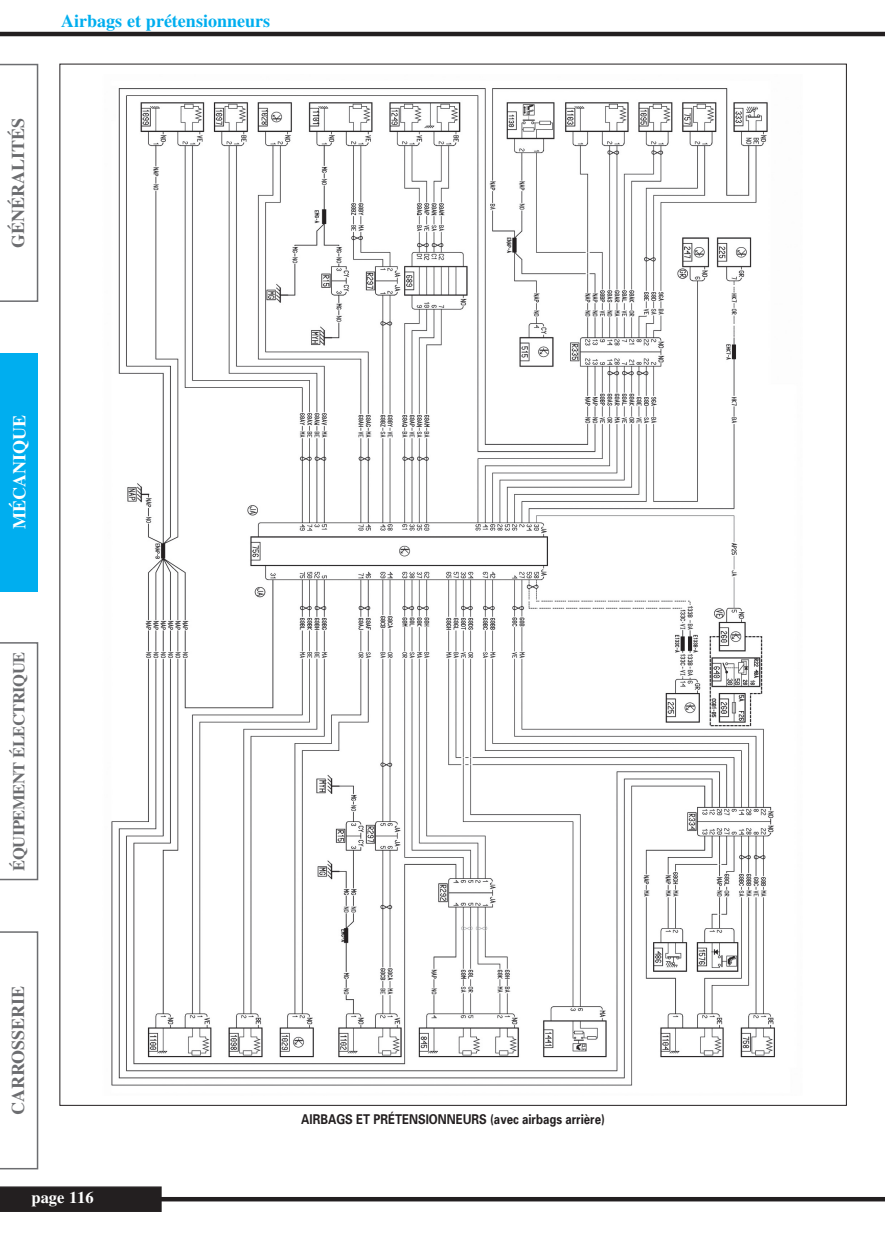
<style>
.page{position:relative;width:885px;height:1246px;background:#fff}
.page>*{position:absolute;margin:0;border:0;box-sizing:border-box;transform-origin:0 0}
.t1{font:700 18px "Times";color:#00aeef}
.t2{font:700 18px "Times";color:#6c6d70}
.t3{font:700 18px "Times";color:#fff}
.t4{font:700 16.5px "Times";letter-spacing:-.025em;color:#6c6d70}
.t5{font:700 16.5px "Times";color:#fff}
.t6{font:700 13.5px "Univers";color:#231f20;scale:.85 1}
</style>
<div class="page">
<svg style="left:0;top:64px;width:38px;height:238px"></svg>
<div style="left:0;top:353px;width:38px;height:238px;background:#00aeef"></div>
<svg style="left:0;top:642px;width:38px;height:238px"></svg>
<svg style="left:0;top:931px;width:38px;height:238px"></svg>
<hr style="left:0;top:1197px;width:884px;height:4px;background:#231f20">
<div style="left:0;top:1186px;width:162px;height:26px;background:#231f20"></div>
<hr style="left:0;top:32px;width:884px;height:4px;background:#231f20">
<img style="left:111px;top:88px;width:664px;height:998px">
<h1 class="t2" style="left:12px;top:248px;width:132px;rotate:-90deg">GÉNÉRALITÉS</h1>
<h1 class="t1" style="left:61px;top:15px;width:210px">Airbags et prétensionneurs</h1>
<h1 class="t3" style="left:13px;top:529px;width:115px;rotate:-90deg">MÉCANIQUE</h1>
<p class="t4" style="left:13px;top:870px;width:220px;rotate:-90deg">ÉQUIPEMENT ÉLECTRIQUE</p>
<h1 class="t2" style="left:12px;top:1115px;width:131px;rotate:-90deg">CARROSSERIE</h1>
<p class="t5" style="left:31px;top:1192px;width:64px">page 116</p>
<p class="t6" style="left:301px;top:1114px;width:359px">AIRBAGS ET PRÉTENSIONNEURS (avec airbags arrière)</p>
</div>
